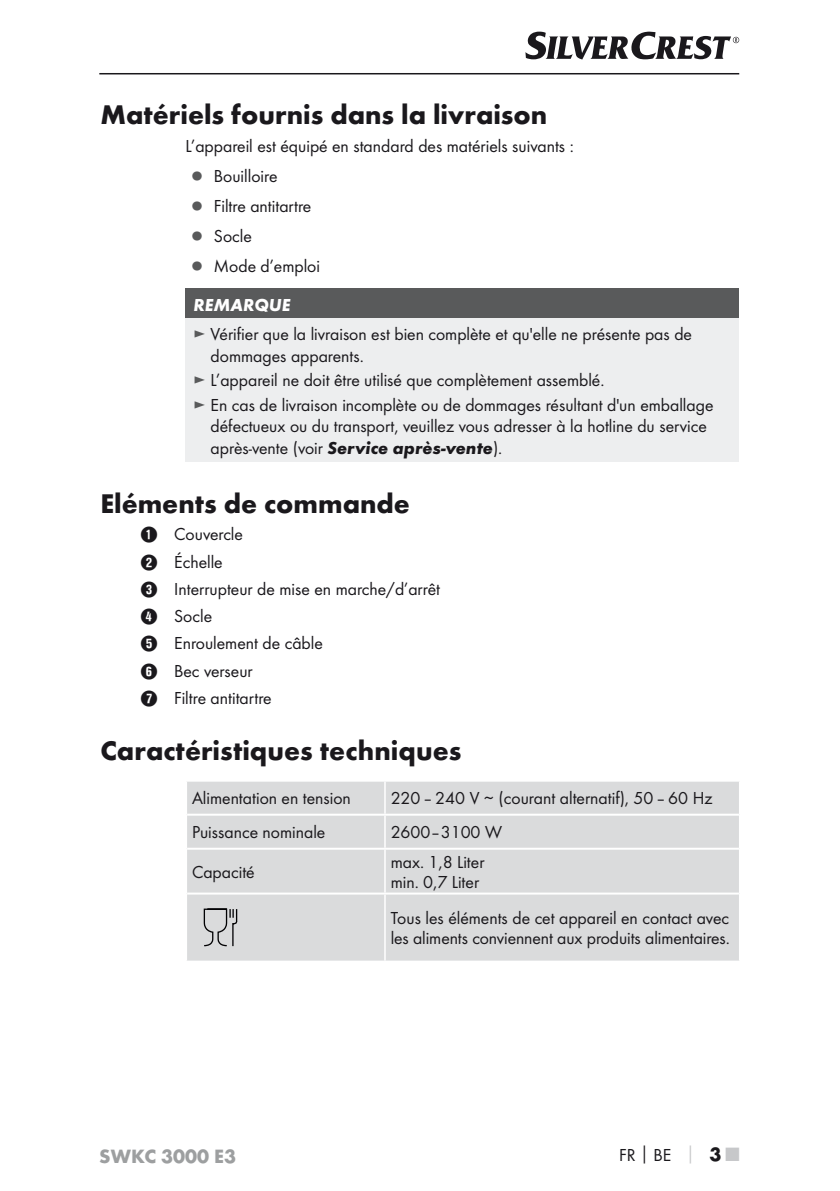
<style>
.page{position:relative;width:840px;height:1191px;background:#fff}
.page>*{position:absolute;margin:0;border:0;box-sizing:border-box;transform-origin:0 0}
.t1{font:700 28px "Futura";color:#1a181c}
.t2{font:700 20px "Futura";color:#9d9fa0}
.t3{font:18px/27.2px "Futura Boo";color:#1a181c}
.t4{font:italic 700 18px "Futura";color:#fff}
.s1{color:#595a5b}
.s2{font-family:"Futura";font-weight:700;font-style:italic}
.s3{font-family:"Hako PI Nummern"}
.s4{font-family:"Futura";font-weight:700}
.s5{font-family:"Futura";font-weight:700;color:#c7c8ca}
.s6{font-family:"Futura";font-weight:700;font-size:20px}
.s7{font-family:"Futura";font-weight:700;font-size:20px;color:#c7c8ca}
</style>
<div class="page">
<hr style="left:99px;top:73px;width:639px;height:1px;background:#1a181c">
<svg style="left:525px;top:32px;width:213px;height:28px"></svg>
<div style="left:185px;top:288px;width:553px;height:31px;background:#595a5b"></div>
<div style="left:185px;top:319px;width:553px;height:143px;background:#edeeef"></div>
<div style="left:187px;top:781px;width:551px;height:179px;background:#dadbdc"></div>
<hr style="left:187px;top:892px;width:198px;height:2px;background:#fff">
<hr style="left:385px;top:892px;width:353px;height:2px;background:#fff">
<hr style="left:384px;top:894px;width:1px;height:66px;background:#fff">
<hr style="left:384px;top:781px;width:1px;height:32px;background:#fff">
<hr style="left:187px;top:813px;width:198px;height:2px;background:#fff">
<hr style="left:384px;top:815px;width:1px;height:32px;background:#fff">
<hr style="left:385px;top:813px;width:353px;height:2px;background:#fff">
<hr style="left:187px;top:847px;width:198px;height:2px;background:#fff">
<hr style="left:384px;top:849px;width:1px;height:43px;background:#fff">
<hr style="left:385px;top:847px;width:353px;height:2px;background:#fff">
<svg style="left:203px;top:907px;width:35px;height:40px"></svg>
<h1 class="t1" style="left:100px;top:97px;width:448px">Matériels fournis dans la livraison</h1>
<p class="t3" style="left:191px;top:130px;width:384px;line-height:30px;text-indent:-6px">L’appareil est équipé en standard des matériels suivants : <span class="s1">▯</span> Bouilloire<br><span class="s1">▯</span> Filtre antitartre<br><span class="s1">▯</span> Socle<br><span class="s1">▯</span> Mode d’emploi</p>
<p class="t4" style="left:193px;top:293px;width:98px">REMARQUE</p>
<p class="t3" style="left:210px;top:323px;width:482px;line-height:21.6px;text-indent:-17px"><span class="s1">►</span> Vérifier que la livraison est bien complète et qu'elle ne présente pas de dommages apparents.</p>
<p class="t3" style="left:193px;top:368px;width:521px;line-height:24.4px"><span class="s1">►</span> L’appareil ne doit être utilisé que complètement assemblé.<br><span class="s1">►</span> En cas de livraison incomplète ou de dommages résultant d'un emballage</p>
<p class="t3" style="left:210px;top:415px;width:497px;line-height:21.6px">défectueux ou du transport, veuillez vous adresser à la hotline du service après-vente (voir <span class="s2">Service après-vente</span>).</p>
<h1 class="t1" style="left:100px;top:486px;width:311px">Eléments de commande</h1>
<p class="t3" style="left:140px;top:520px;width:301px"><span class="s3">1</span> Couvercle<br><span class="s3">2</span> Échelle<br><span class="s3">3</span> Interrupteur de mise en marche/d’arrêt<br><span class="s3">4</span> Socle<br><span class="s3">5</span> Enroulement de câble<br><span class="s3">6</span> Bec verseur<br><span class="s3">7</span> Filtre antitartre</p>
<h1 class="t1" style="left:100px;top:733px;width:362px">Caractéristiques techniques</h1>
<p class="t3" style="left:192px;top:784px;width:160px">Alimentation en tension</p>
<p class="t3" style="left:390px;top:784px;width:323px">220–240 V ∼ (courant alternatif), 50–60 Hz</p>
<p class="t3" style="left:192px;top:818px;width:135px">Puissance nominale</p>
<p class="t3" style="left:390px;top:818px;width:113px">2600–3100 W</p>
<p class="t3" style="left:192px;top:858px;width:64px">Capacité</p>
<p class="t3" style="left:390px;top:851px;width:95px;line-height:20px">max. 1,8 Liter min. 0,7 Liter</p>
<p class="t3" style="left:390px;top:908px;width:340px;line-height:20px">Tous les éléments de cet appareil en contact avec les aliments conviennent aux produits alimentaires.</p>
<p class="t2" style="left:99px;top:1143px;width:138px">SWKC 3000 E3</p>
<p class="t3" style="left:619px;top:1141px;width:121px">FR<span class="s4">│</span>BE <span class="s5">│</span> <span class="s6">3</span> <span class="s7">■</span></p>
</div>
